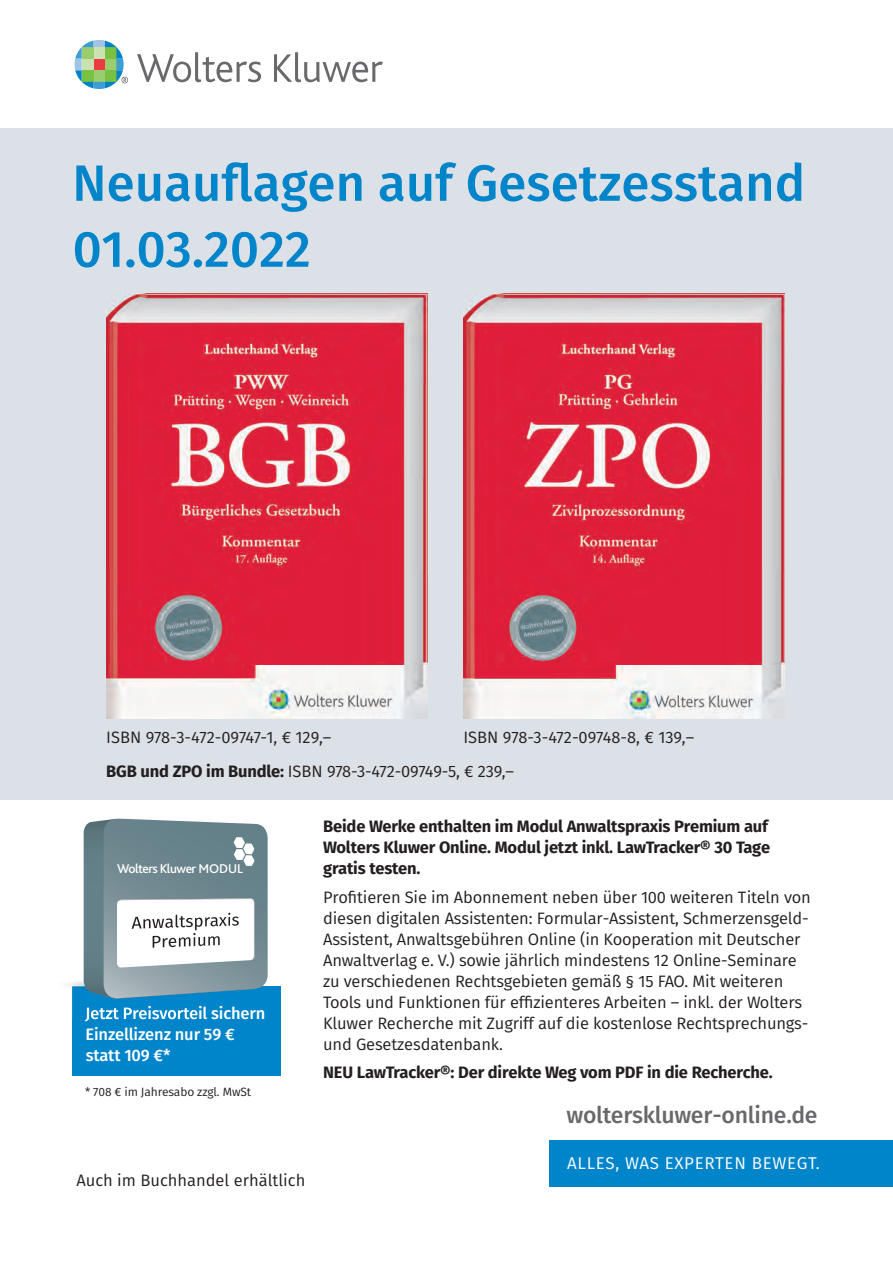
<style>
.page{position:relative;width:893px;height:1263px;background:#fff}
.page>*{position:absolute;margin:0;border:0;box-sizing:border-box;transform-origin:0 0}
.t1{font:500 51px/66px "Fira Sans";color:#0084ca}
.t2{font:500 22.95px "Fira Sans";letter-spacing:-.01em;color:#69696c}
.t3{font:17.1px "Fira Sans";letter-spacing:.04em;color:#fff}
.t4{font:16.5px/21px "Fira Sans";letter-spacing:-.01em;color:#231f20}
.t5{font:700 16.5px/21px "Fira Sans";letter-spacing:-.01em;color:#231f20}
.t6{font:500 16.5px/21px "Fira Sans";letter-spacing:-.01em;color:#fff}
.t7{font:500 13.35px "Bliss 2";letter-spacing:-.04em;color:#fff}
.t8{font:12px "Fira Sans";letter-spacing:-.01em;color:#231f20}
.s1{font-weight:700}
</style>
<div class="page">
<div style="left:0;top:128px;width:893px;height:671px;background:#dce1e7"></div>
<div style="left:549px;top:1140px;width:344px;height:46px;background:#0084ca"></div>
<img style="left:106px;top:293px;width:321px;height:426px">
<img style="left:463px;top:293px;width:321px;height:426px">
<svg style="left:137px;top:52px;width:124px;height:30px"></svg>
<svg style="left:274px;top:52px;width:109px;height:30px"></svg>
<svg style="left:75px;top:40px;width:53px;height:49px"></svg>
<div style="left:72px;top:986px;width:209px;height:90px;background:#0084ca"></div>
<img style="left:68px;top:946px;width:16px;height:41px">
<img style="left:72px;top:986px;width:78px;height:33px">
<img style="left:85px;top:1006px;width:113px;height:13px">
<svg style="left:84px;top:819px;width:184px;height:180px"></svg>
<p class="t1" style="left:72px;top:147px;width:734px">Neuauflagen auf Gesetzesstand<br>01.03.2022</p>
<p class="t4" style="left:106px;top:719px;width:589px;line-height:34px;text-indent:357px">ISBN 978-3-472-09748-8, € 139,–<br><span class="s1">BGB und ZPO im Bundle:</span> ISBN 978-3-472-09749-5, € 239,–</p>
<p class="t4" style="left:106px;top:726px;width:227px">ISBN 978-3-472-09747-1, € 129,–</p>
<p class="t7" style="left:117px;top:860px;width:127px">Wolters Kluwer MODUL</p>
<p class="t6" style="left:86px;top:1023px;width:151px">Einzellizenz nur 59 € statt 109 €*</p>
<p class="t8" style="left:85px;top:1082px;width:168px">* 708 € im Jahresabo zzgl. MwSt</p>
<p class="t4" style="left:77px;top:1170px;width:230px">Auch im Buchhandel erhältlich</p>
<p class="t5" style="left:323px;top:814px;width:449px">Beide Werke enthalten im Modul Anwaltspraxis Premium auf<br>Wolters Kluwer Online. Modul jetzt inkl. LawTracker® 30 Tage gratis testen.</p>
<p class="t4" style="left:323px;top:887px;width:489px">Profitieren Sie im Abonnement neben über 100 weiteren Titeln von diesen digitalen Assistenten: Formular-Assistent, Schmerzensgeld-Assistent, Anwaltsgebühren Online (in Kooperation mit Deutscher Anwaltverlag e. V.) sowie jährlich mindestens 12 Online-Seminare zu verschiedenen Rechtsgebieten gemäß § 15 FAO. Mit weiteren Tools und Funktionen für effizienteres Arbeiten – inkl. der Wolters Kluwer Recherche mit Zugriff auf die kostenlose Rechtsprechungs&shy;und Gesetzesdatenbank.</p>
<p class="t5" style="left:323px;top:1061px;width:451px">NEU LawTracker®: Der direkte Weg vom PDF in die Recherche.</p>
<p class="t2" style="left:567px;top:1096px;width:253px">wolterskluwer-online.de</p>
<p class="t3" style="left:567px;top:1150px;width:254px">ALLES, WAS EXPERTEN BEWEGT.</p>
</div>
